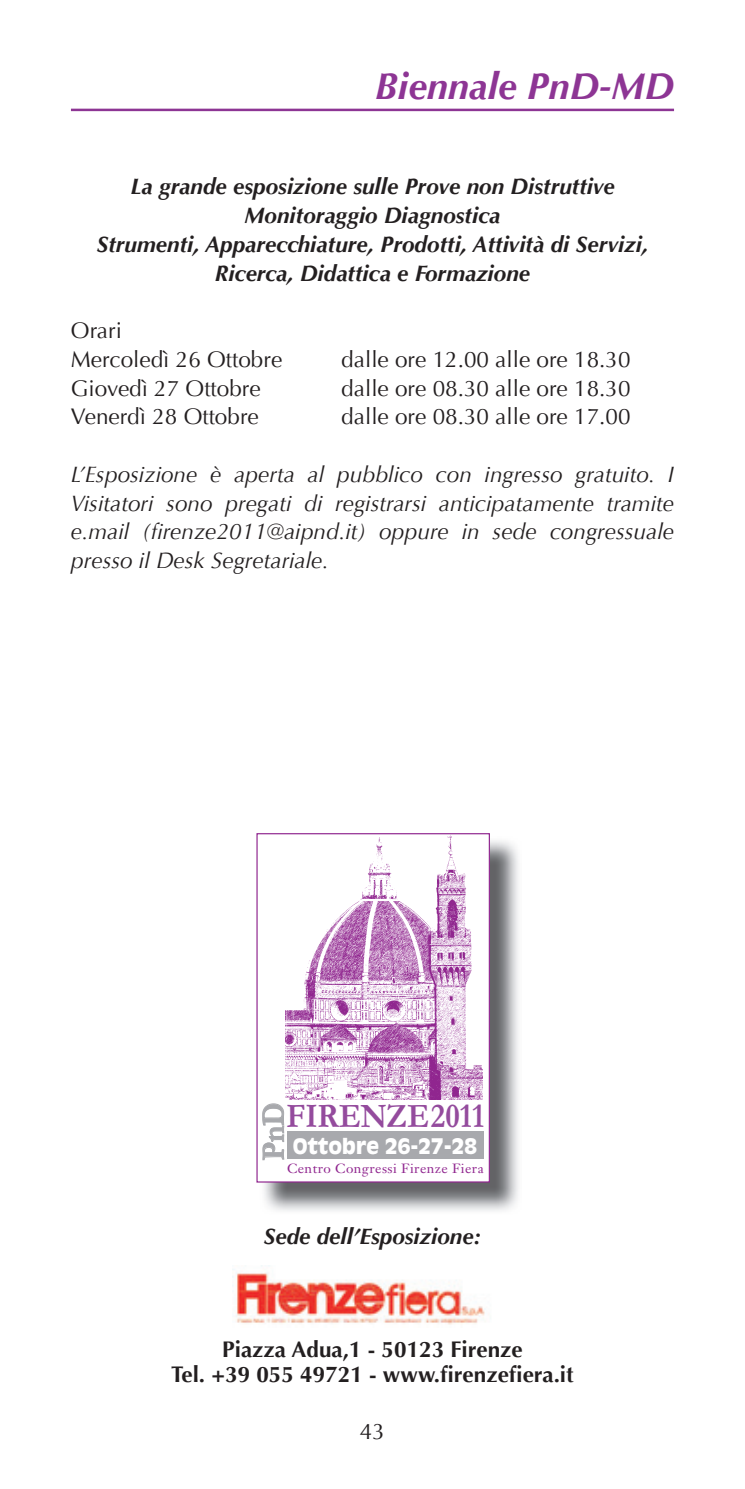
<style>
.page{position:relative;width:745px;height:1489px;background:#fff}
.page>*{position:absolute;margin:0;border:0;box-sizing:border-box;transform-origin:0 0}
.t1{font:italic 700 37.5px "Optima";color:#8d3594}
.t2{font:700 34.75px "Garamond";color:#944b9d;scale:.88 1}
.t3{font:700 32.5px "Garamond";color:#a8a9ad;scale:.91 1}
.t4{font:italic 22.5px/28.8px "Optima";color:#231f20;text-align:justify}
.t5{font:italic 700 22.5px/28.8px "Optima";color:#231f20;text-align:center}
.t6{font:22.5px/28.8px "Optima";color:#231f20}
.t7{font:700 22.5px/25px "Optima";color:#231f20;text-align:center}
.t8{font:900 21px "Antique Olive";color:#fff}
.t9{font:13.25px "Janson Text";letter-spacing:.03em;color:#90268f;scale:1.04 1}
</style>
<div class="page">
<hr style="left:71px;top:109px;width:602px;height:2px;background:#8d3594">
<img style="left:260px;top:836px;width:258px;height:375px">
<div style="left:257px;top:833px;width:232px;height:348px;background:#fff"></div>
<div style="left:287px;top:1131px;width:196px;height:27px;background:#a8a9ad"></div>
<svg style="left:262px;top:1103px;width:22px;height:57px"></svg>
<img style="left:285px;top:835px;width:197px;height:264px">
<img style="left:232px;top:1265px;width:254px;height:60px">
<h1 class="t1" style="left:375px;top:64px;width:300px">Biennale PnD-MD</h1>
<p class="t5" style="left:97px;top:172px;width:553px">La grande esposizione sulle Prove non Distruttive Monitoraggio Diagnostica<br>Strumenti, Apparecchiature, Prodotti, Attività di Servizi, Ricerca, Didattica e Formazione</p>
<p class="t6" style="left:71px;top:316px;width:213px">Orari<br>Mercoledì 26 Ottobre</p>
<p class="t6" style="left:341px;top:345px;width:290px">dalle ore 12.00 alle ore 18.30</p>
<p class="t6" style="left:71px;top:374px;width:191px">Giovedì 27 Ottobre</p>
<p class="t6" style="left:341px;top:374px;width:290px">dalle ore 08.30 alle ore 18.30</p>
<p class="t6" style="left:71px;top:402px;width:189px">Venerdì 28 Ottobre</p>
<p class="t6" style="left:341px;top:402px;width:290px">dalle ore 08.30 alle ore 17.00</p>
<p class="t4" style="left:71px;top:460px;width:604px">L’Esposizione è aperta al pubblico con ingresso gratuito. I Visitatori sono pregati di registrarsi anticipatamente tramite e.mail (firenze2011@aipnd.it) oppure in sede congressuale presso il Desk Segretariale.</p>
<h2 class="t2" style="left:286px;top:1094px;width:226px">FIRENZE2011</h2>
<h3 class="t3" style="left:254px;top:1160px;width:65px;rotate:-90deg">PnD</h3>
<p class="t8" style="left:293px;top:1133px;width:186px">Ottobre 26-27-28</p>
<p class="t9" style="left:287px;top:1160px;width:191px">Centro Congressi Firenze Fiera</p>
<p class="t5" style="left:263px;top:1221px;width:219px">Sede dell’Esposizione:</p>
<p class="t7" style="left:171px;top:1337px;width:404px">Piazza Adua,1 - 50123 Firenze<br>Tel. +39 055 49721 - www.firenzefiera.it</p>
<p class="t6" style="left:360px;top:1416px;width:27px">43</p>
</div>
